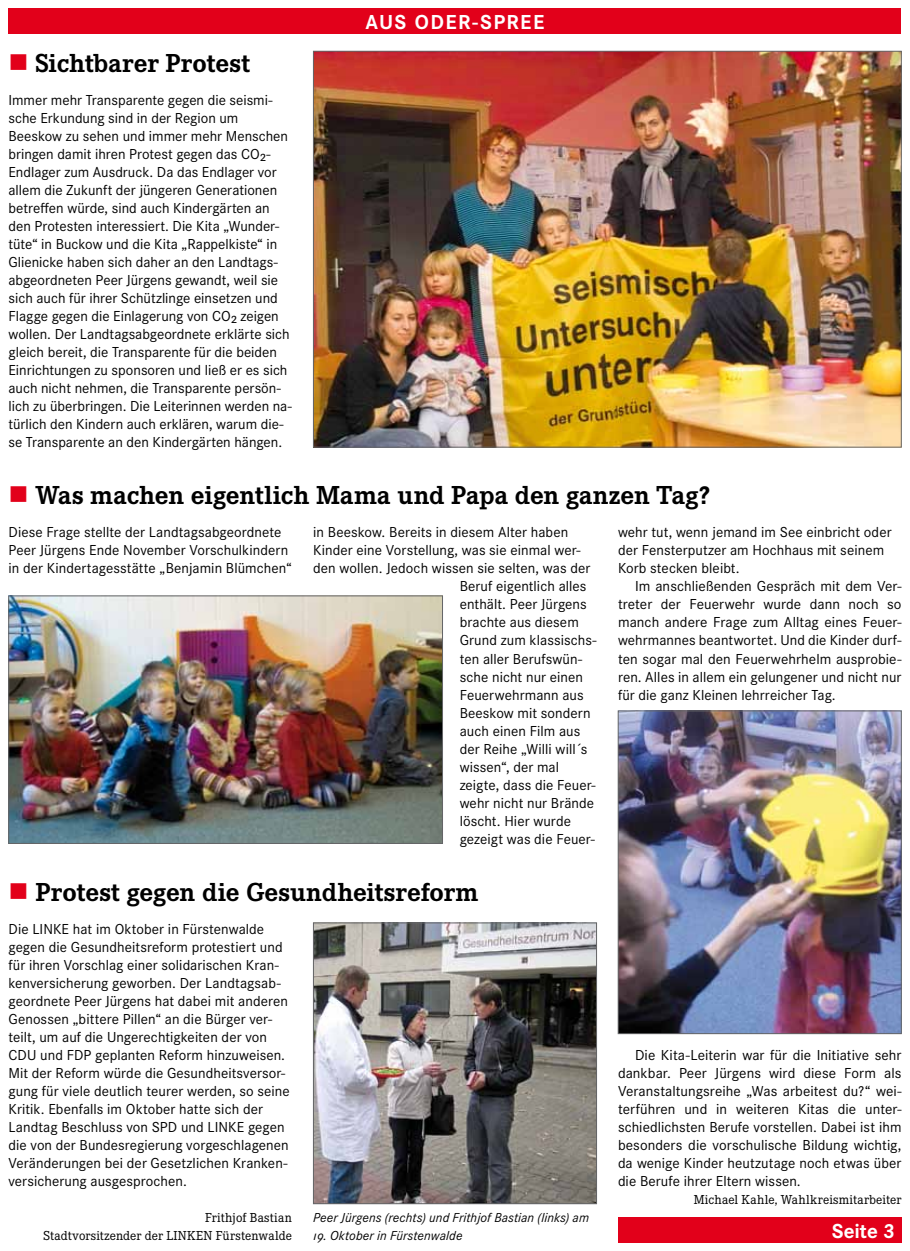
<style>
.page{position:relative;width:910px;height:1251px;background:#fff}
.page>*{position:absolute;margin:0;border:0;box-sizing:border-box;transform-origin:0 0}
.t1{font:700 27px "Corporate E";color:#000}
.t2{font:700 21px "Corporate S";letter-spacing:.065em;color:#fff}
.t3{font:15px/18px "Corporate S";letter-spacing:.005em;color:#000}
.t4{font:13.5px/18px "Corporate E";letter-spacing:.01em;color:#000;text-align:right}
.t5{font:italic 13.5px "Corporate S";letter-spacing:.01em;color:#000}
.s1{color:#e2001a}
</style>
<div class="page">
<img style="left:315px;top:924px;width:280px;height:277px">
<div style="left:313px;top:922px;width:284px;height:281px;border:1px solid #646567"></div>
<img style="left:11px;top:597px;width:430px;height:244px">
<div style="left:9px;top:595px;width:434px;height:248px;border:1px solid #646567"></div>
<img style="left:620px;top:712px;width:279px;height:319px">
<div style="left:618px;top:710px;width:283px;height:323px;border:1px solid #646567"></div>
<img style="left:315px;top:53px;width:584px;height:392px">
<div style="left:9px;top:9px;width:892px;height:25px;background:#e2001a"></div>
<div style="left:618px;top:1216px;width:283px;height:26px;background:#e2001a"></div>
<h1 class="t1" style="left:9px;top:48px;width:243px"><span class="s1">■</span> Sichtbarer Protest</h1>
<p class="t3" style="left:9px;top:91px;width:285px">Immer mehr Transparente gegen die seismi&shy;sche Erkundung sind in der Region um Beeskow zu sehen und immer mehr Menschen bringen damit ihren Protest gegen das CO2- Endlager zum Ausdruck. Da das Endlager vor allem die Zukunft der jüngeren Generationen betreffen würde, sind auch Kindergärten an den Protesten interessiert. Die Kita „Wunder&shy;tüte“ in Buckow und die Kita „Rappelkiste“ in Glienicke haben sich daher an den Landtags&shy;abgeordneten Peer Jürgens gewandt, weil sie sich auch für ihrer Schützlinge einsetzen und Flagge gegen die Einlagerung von CO2 zeigen wollen. Der Landtagsabgeordnete erklärte sich gleich bereit, die Transparente für die beiden Einrichtungen zu sponsoren und ließ er es sich auch nicht nehmen, die Transparente persön&shy;lich zu überbringen. Die Leiterinnen werden na&shy;türlich den Kindern auch erklären, warum die&shy;se Transparente an den Kindergärten hängen.</p>
<h2 class="t2" style="left:366px;top:10px;width:180px">AUS ODER-SPREE</h2>
<h1 class="t1" style="left:9px;top:480px;width:703px"><span class="s1">■</span> Was machen eigentlich Mama und Papa den ganzen Tag?</h1>
<p class="t3" style="left:618px;top:523px;width:275px">wehr tut, wenn jemand im See einbricht oder der Fensterputzer am Hochhaus mit seinem<br>Korb stecken bleibt.</p>
<p class="t3" style="left:618px;top:577px;width:285px;text-align:justify;text-indent:17px">Im anschließenden Gespräch mit dem Ver&shy;treter der Feuerwehr wurde dann noch so manch andere Frage zum Alltag eines Feuer&shy;wehrmannes beantwortet. Und die Kinder durf&shy;ten sogar mal den Feuerwehrhelm ausprobie&shy;ren. Alles in allem ein gelungener und nicht nur für die ganz Kleinen lehrreicher Tag.</p>
<p class="t3" style="left:9px;top:523px;width:285px">Diese Frage stellte der Landtagsabgeordnete<br>Peer Jürgens Ende November Vorschulkindern in der Kindertagesstätte „Benjamin Blümchen“</p>
<p class="t3" style="left:313px;top:523px;width:257px">in Beeskow. Bereits in diesem Alter haben</p>
<p class="t3" style="left:313px;top:541px;width:269px">Kinder eine Vorstellung, was sie einmal wer-</p>
<p class="t3" style="left:313px;top:559px;width:279px">den wollen. Jedoch wissen sie selten, was der</p>
<p class="t3" style="left:460px;top:577px;width:128px">Beruf eigentlich alles</p>
<p class="t3" style="left:460px;top:595px;width:129px">enthält. Peer Jürgens</p>
<p class="t3" style="left:460px;top:613px;width:121px">brachte aus diesem</p>
<p class="t3" style="left:460px;top:631px;width:138px">Grund zum klassischs-</p>
<p class="t3" style="left:460px;top:649px;width:124px">ten aller Berufswün-</p>
<p class="t3" style="left:460px;top:667px;width:125px">sche nicht nur einen</p>
<p class="t3" style="left:460px;top:685px;width:125px">Feuerwehrmann aus</p>
<p class="t3" style="left:460px;top:703px;width:132px">Beeskow mit sondern</p>
<p class="t3" style="left:460px;top:721px;width:122px">auch einen Film aus</p>
<p class="t3" style="left:460px;top:739px;width:129px">der Reihe „Willi will´s</p>
<p class="t3" style="left:460px;top:757px;width:101px">wissen“, der mal</p>
<p class="t3" style="left:460px;top:775px;width:137px">zeigte, dass die Feuer-</p>
<p class="t3" style="left:460px;top:793px;width:136px">wehr nicht nur Brände</p>
<p class="t3" style="left:460px;top:811px;width:113px">löscht. Hier wurde</p>
<p class="t3" style="left:460px;top:829px;width:137px">gezeigt was die Feuer-</p>
<h1 class="t1" style="left:9px;top:876px;width:471px"><span class="s1">■</span> Protest gegen die Gesundheitsreform</h1>
<p class="t3" style="left:9px;top:919px;width:283px">Die LINKE hat im Oktober in Fürstenwalde gegen die Gesundheitsreform protestiert und für ihren Vorschlag einer solidarischen Kran&shy;kenversicherung geworben. Der Landtagsab&shy;geordnete Peer Jürgens hat dabei mit anderen Genossen „bittere Pillen“ an die Bürger ver&shy;teilt, um auf die Ungerechtigkeiten der von CDU und FDP geplanten Reform hinzuweisen.<br>Mit der Reform würde die Gesundheitsversor&shy;gung für viele deutlich teurer werden, so seine Kritik. Ebenfalls im Oktober hatte sich der Landtag Beschluss von SPD und LINKE gegen die von der Bundesregierung vorgeschlagenen Veränderungen bei der Gesetzlichen Kranken&shy;versicherung ausgesprochen.</p>
<p class="t4" style="left:43px;top:1208px;width:250px">Frithjof Bastian<br>Stadtvorsitzender der LINKEN Fürstenwalde</p>
<p class="t5" style="left:313px;top:1209px;width:277px">Peer Jürgens (rechts) und Frithjof Bastian (links) am</p>
<p class="t5" style="left:313px;top:1227px;width:151px">19. Oktober in Fürstenwalde</p>
<p class="t3" style="left:618px;top:1045px;width:285px;text-align:justify;text-indent:17px">Die Kita-Leiterin war für die Initiative sehr dankbar. Peer Jürgens wird diese Form als Veranstaltungsreihe „Was arbeitest du?“ wei&shy;terführen und in weiteren Kitas die unter&shy;schiedlichsten Berufe vorstellen. Dabei ist ihm besonders die vorschulische Bildung wichtig, da wenige Kinder heutzutage noch etwas über die Berufe ihrer Eltern wissen.</p>
<p class="t4" style="left:694px;top:1190px;width:209px">Michael Kahle, Wahlkreismitarbeiter</p>
<h2 class="t2" style="left:832px;top:1218px;width:65px">Seite 3</h2>
</div>
